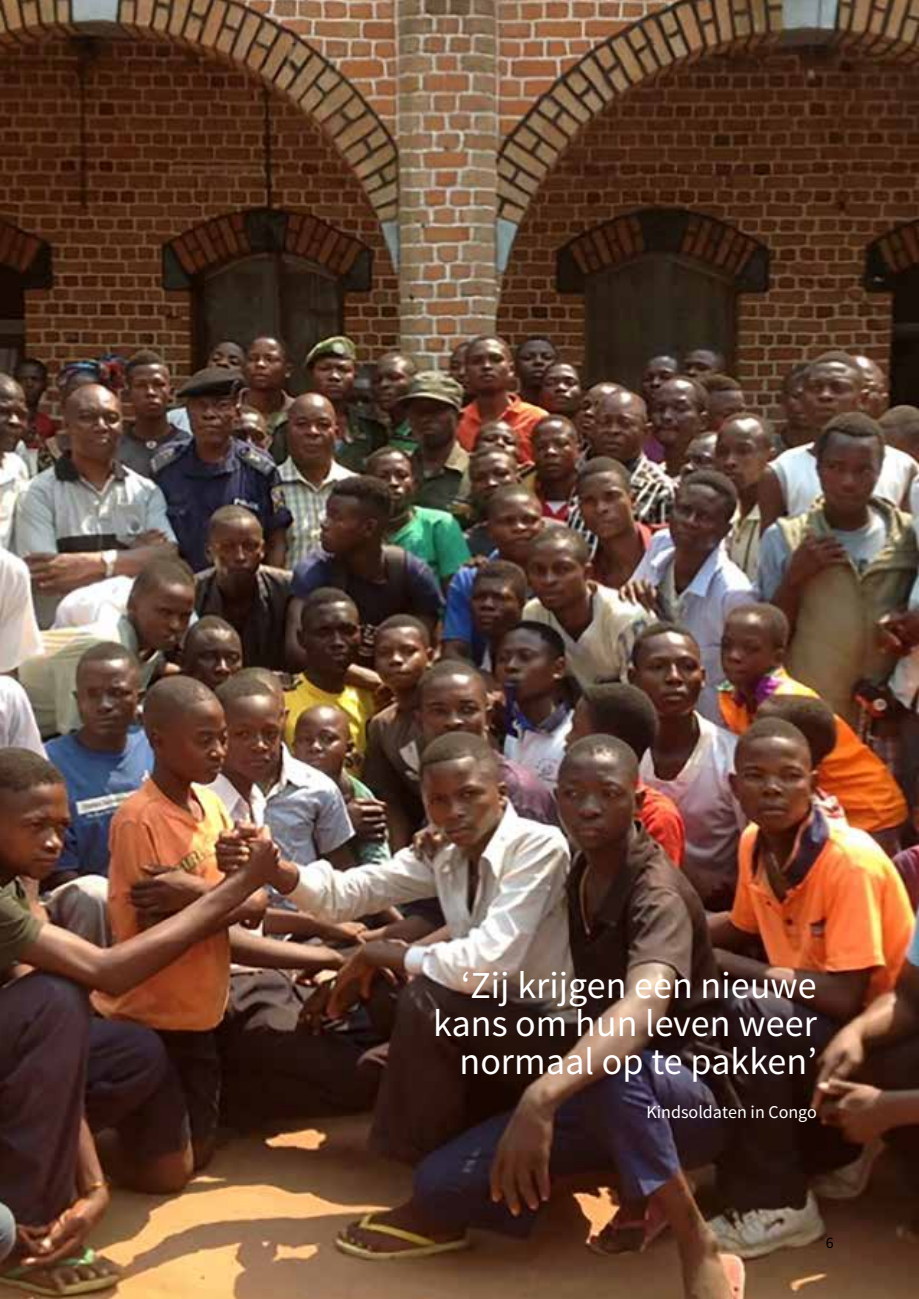
<style>
.page{position:relative;width:919px;height:1299px;background:#fff}
.page>*{position:absolute;margin:0;border:0;box-sizing:border-box;transform-origin:0 0}
.t1{font:38px/38px "Source Sans Pro";color:#fff;text-align:right}
.t2{font:18px "Source Sans Pro";color:#fff}
.t3{font:16px "Source Sans Pro";color:#000}
</style>
<div class="page">
<img style="left:0;top:0;width:918px;height:1298px">
<p class="t1" style="left:433px;top:966px;width:385px">‘Zij krijgen een nieuwe kans om hun leven weer normaal op te pakken’</p>
<p class="t2" style="left:646px;top:1100px;width:172px">Kindsoldaten in Congo</p>
<p class="t3" style="left:825px;top:1232px;width:9px">6</p>
</div>
